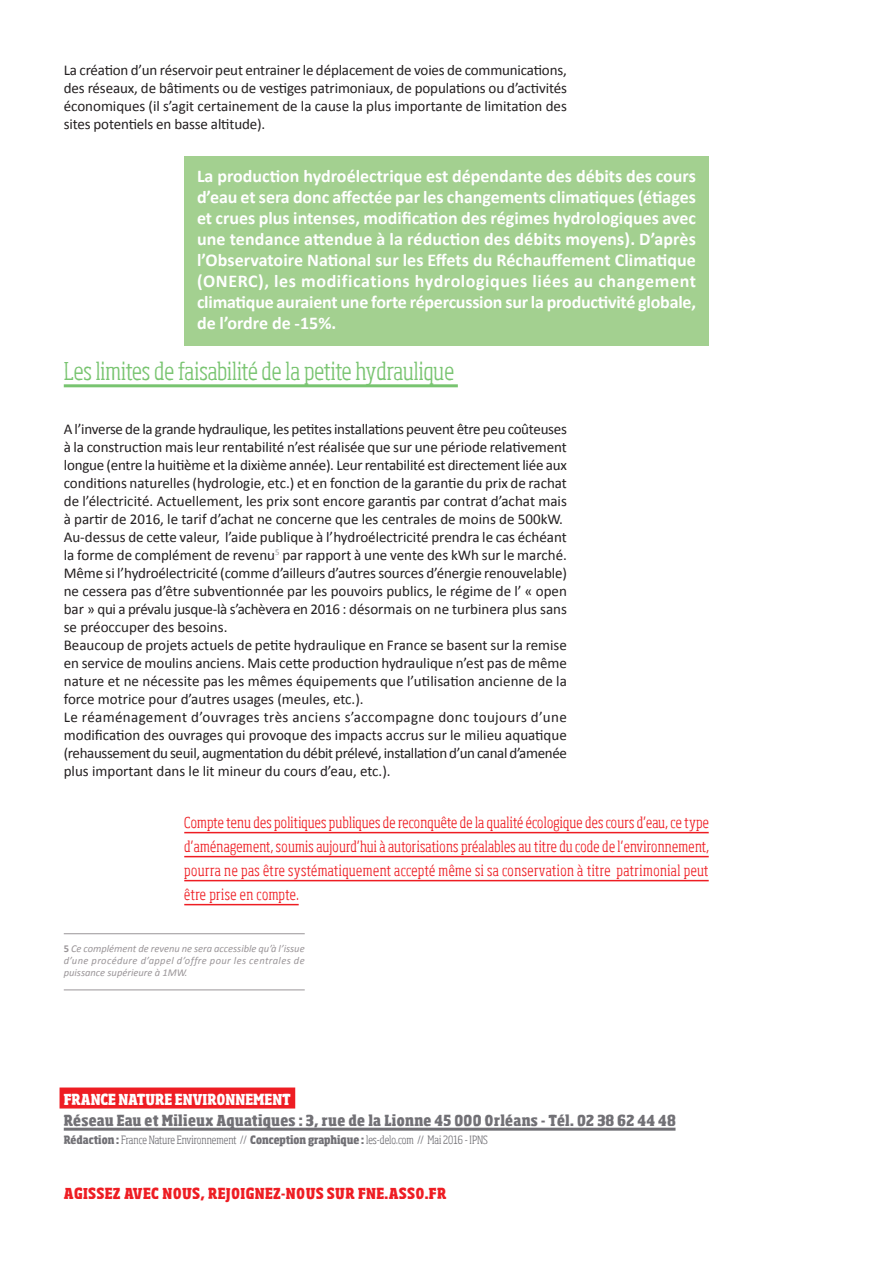
<style>
.page{position:relative;width:893px;height:1263px;background:#fff}
.page>*{position:absolute;margin:0;border:0;box-sizing:border-box;transform-origin:0 0}
.texte_courant{font:300 condensed 24px "Sohoma";color:#78c470}
.texte_courant-2{font:700 18px/21px "Calibri";letter-spacing:-.015em;color:#fff;text-align:justify}
.texte_courant-3{font:15px/18px "Calibri";color:#231f20;text-align:justify}
.texte_courant-4{font:300 condensed 15px/24px "Sohoma";letter-spacing:.03em;color:#ee1d23;text-align:justify}
.t1{font:800 condensed 15px "Sohoma";letter-spacing:.02em;color:#717075}
.t2{font:800 condensed 15px "Sohoma";letter-spacing:.025em;color:#ee1d23}
.t3{font:800 condensed 15px "Sohoma";color:#fff}
.t4{font:300 condensed 11.25px "Sohoma";color:#717075}
.note_de_bas_de_page{font:italic 10.5px/12px "Calibri";letter-spacing:.025em;color:#9a9598;text-align:justify}
.s1{font-weight:700;font-style:normal}
.s2{font-weight:800}
</style>
<div class="page">
<div style="left:60px;top:1087px;width:235px;height:21px;background:#ee1d23"></div>
<hr style="left:64px;top:1128px;width:611px;height:3px;background:#717075">
<hr style="left:64px;top:933px;width:241px;height:1px;background:#9a9598">
<hr style="left:64px;top:989px;width:241px;height:1px;background:#9a9598">
<hr style="left:64px;top:384px;width:394px;height:3px;background:#78c470">
<hr style="left:184px;top:832px;width:525px;height:1px;background:#ee1d23">
<hr style="left:184px;top:856px;width:525px;height:1px;background:#ee1d23">
<hr style="left:184px;top:880px;width:525px;height:1px;background:#ee1d23">
<hr style="left:184px;top:904px;width:115px;height:1px;background:#ee1d23">
<div style="left:184px;top:156px;width:525px;height:190px;background:#a3d090"></div>
<p class="texte_courant-3" style="left:64px;top:61px;width:505px">La création d’un réservoir peut entrainer le déplacement de voies de communications, des réseaux, de bâtiments ou de vestiges patrimoniaux, de populations ou d’activités économiques (il s’agit certainement de la cause la plus importante de limitation des sites potentiels en basse altitude).</p>
<p class="texte_courant-2" style="left:197px;top:166px;width:500px">La production hydroélectrique est dépendante des débits des cours d’eau et sera donc affectée par les changements climatiques (étiages et crues plus intenses, modification des régimes hydrologiques avec une tendance attendue à la réduction des débits moyens). D’après l’Observatoire National sur les Effets du Réchauffement Climatique (ONERC), les modifications hydrologiques liées au changement climatique auraient une forte répercussion sur la productivité globale, de l’ordre de -15%.</p>
<p class="texte_courant" style="left:64px;top:356px;width:392px">Les limites de faisabilité de la petite hydraulique</p>
<p class="texte_courant-3" style="left:64px;top:420px;width:505px">A l’inverse de la grande hydraulique, les petites installations peuvent être peu coûteuses à la construction mais leur rentabilité n’est réalisée que sur une période relativement longue (entre la huitième et la dixième année). Leur rentabilité est directement liée aux conditions naturelles (hydrologie, etc.) et en fonction de la garantie du prix de rachat de l’électricité. Actuellement, les prix sont encore garantis par contrat d’achat mais à partir de 2016, le tarif d’achat ne concerne que les centrales de moins de 500kW.</p>
<p class="texte_courant-3" style="left:64px;top:528px;width:505px">Au-dessus de cette valeur, l’aide publique à l’hydroélectricité prendra le cas échéant la forme de complément de revenu<sup>5</sup> par rapport à une vente des kWh sur le marché.<br>Même si l’hydroélectricité (comme d’ailleurs d’autres sources d’énergie renouvelable) ne cessera pas d’être subventionnée par les pouvoirs publics, le régime de l’ « open bar » qui a prévalu jusque-là s’achèvera en 2016 : désormais on ne turbinera plus sans se préoccuper des besoins.</p>
<p class="texte_courant-3" style="left:64px;top:636px;width:505px">Beaucoup de projets actuels de petite hydraulique en France se basent sur la remise en service de moulins anciens. Mais cette production hydraulique n’est pas de même nature et ne nécessite pas les mêmes équipements que l’utilisation ancienne de la force motrice pour d’autres usages (meules, etc.).</p>
<p class="texte_courant-3" style="left:64px;top:708px;width:505px">Le réaménagement d’ouvrages très anciens s’accompagne donc toujours d’une modification des ouvrages qui provoque des impacts accrus sur le milieu aquatique (rehaussement du seuil, augmentation du débit prélevé, installation d’un canal d’amenée plus important dans le lit mineur du cours d’eau, etc.).</p>
<p class="texte_courant-4" style="left:184px;top:810px;width:526px">Compte tenu des politiques publiques de reconquête de la qualité écologique des cours d’eau, ce type d’aménagement, soumis aujourd’hui à autorisations préalables au titre du code de l’environnement, pourra ne pas être systématiquement accepté même si sa conservation à titre patrimonial peut être prise en compte.</p>
<p class="note_de_bas_de_page" style="left:64px;top:942px;width:242px"><span class="s1">5</span> Ce complément de revenu ne sera accessible qu’à l’issue d’une procédure d’appel d’offre pour les centrales de puissance supérieure à 1MW.</p>
<p class="t3" style="left:64px;top:1090px;width:229px">FRANCE NATURE ENVIRONNEMENT</p>
<p class="t1" style="left:64px;top:1111px;width:614px">Réseau Eau et Milieux Aquatiques : 3, rue de la Lionne 45 000 Orléans - Tél. 02 38 62 44 48</p>
<p class="t4" style="left:64px;top:1132px;width:426px"><span class="s2">Rédaction :</span> France Nature Environnement // <span class="s2">Conception graphique :</span> les-delo.com // Mai 2016 - IPNS</p>
<p class="t2" style="left:64px;top:1184px;width:384px">AGISSEZ AVEC NOUS, REJOIGNEZ-NOUS SUR FNE.ASSO.FR</p>
</div>
